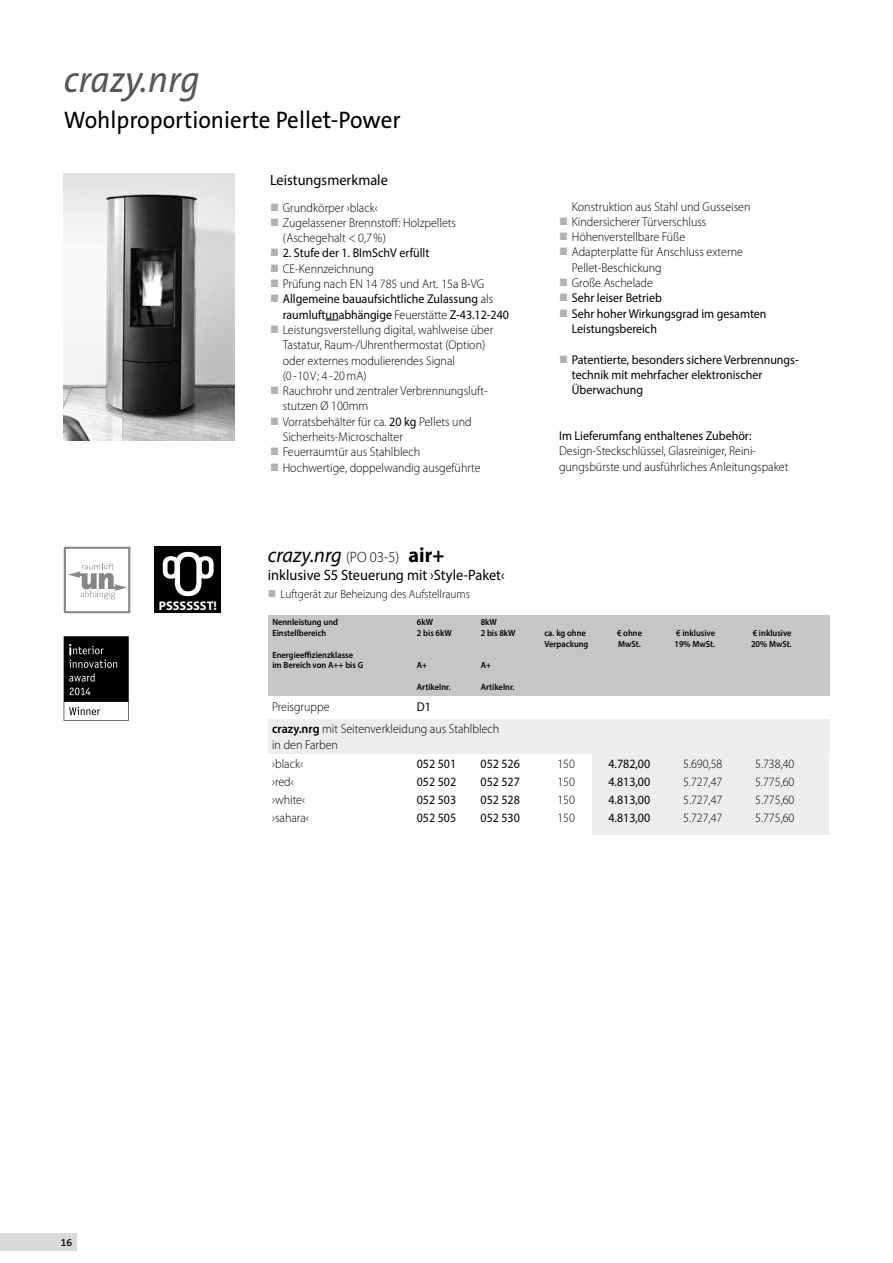
<style>
.page{position:relative;width:893px;height:1263px;background:#fff}
.page>*{position:absolute;margin:0;border:0;box-sizing:border-box;transform-origin:0 0}
.t1{font:italic 37.5px "The Sans B5 Plain";color:#575756;scale:.96 1}
.t2{font:24px "The Sans B5 Plain";color:#000;scale:.96 1}
.t3{font:italic 21px "Myriad Pro";color:#000;scale:.96 1}
.t4{font:15px "Myriad Pro";color:#000;scale:.96 1}
.t5{font:300 12.75px/15.3px "Myriad Pro";color:#000;scale:.94 1}
.t6{font:12.75px/15.3px "Myriad Pro";color:#000;scale:.94 1}
.t7{font:700 12.6px "Myriad Pro";color:#fff}
.t8{font:300 12px "Myriad Pro";color:#000;scale:.94 1}
.t9{font:600 10.5px "The Sans B6";color:#000}
.t10{font:600 9px/10.8px "Myriad Pro";color:#000;scale:.94 1}
.s1{color:#b3b2b2}
.s2{font-weight:300}
.s3{font-weight:400}
.s4{font-weight:300;font-style:normal;font-size:15px}
.s5{font-weight:700;font-style:normal}
.s6{font-weight:600}
</style>
<div class="page">
<div style="left:0;top:1233px;width:77px;height:17px;background:#dadada"></div>
<img style="left:64px;top:173px;width:170px;height:267px">
<svg style="left:64px;top:636px;width:65px;height:85px"></svg>
<svg style="left:68px;top:563px;width:59px;height:36px"></svg>
<div style="left:64px;top:547px;width:66px;height:66px;border:2px solid #878787"></div>
<div style="left:154px;top:547px;width:66px;height:66px;background:#000"></div>
<svg style="left:163px;top:552px;width:51px;height:44px"></svg>
<svg style="left:326px;top:320px;width:13px;height:1px"></svg>
<div style="left:593px;top:719px;width:236px;height:116px;background:#ededed"></div>
<div style="left:268px;top:719px;width:561px;height:35px;background:#ededed"></div>
<div style="left:268px;top:615px;width:561px;height:81px;background:#c6c6c6"></div>
<h1 class="t1" style="left:64px;top:59px;width:143px">crazy.nrg</h1>
<h2 class="t2" style="left:64px;top:107px;width:352px">Wohlproportionierte Pellet-Power</h2>
<p class="t7" style="left:159px;top:598px;width:60px">PSSSSSST!</p>
<p class="t4" style="left:270px;top:170px;width:124px">Leistungsmerkmale</p>
<p class="t5" style="left:270px;top:200px;width:116px"><span class="s1">■</span> Grundkörper ›black‹</p>
<p class="t5" style="left:283px;top:215px;width:186px;text-indent:-13px"><span class="s1">■</span> Zugelassener Brennstoff: Holzpellets (Aschegehalt &lt; 0,7%)</p>
<p class="t6" style="left:270px;top:245px;width:171px"><span class="s1">■</span> 2. Stufe der 1. BImSchV erfüllt</p>
<p class="t5" style="left:270px;top:261px;width:112px"><span class="s1">■</span> CE-Kennzeichnung</p>
<p class="t5" style="left:270px;top:276px;width:229px"><span class="s1">■</span> Prüfung nach EN 14 785 und Art. 15a B-VG</p>
<p class="t6" style="left:283px;top:291px;width:242px;text-indent:-13px"><span class="s1">■</span> Allgemeine bauaufsichtliche Zulassung <span class="s2">als </span>raumluftunabhängige <span class="s2">Feuerstätte</span> Z-43.12-240</p>
<p class="t5" style="left:283px;top:322px;width:225px;text-indent:-13px"><span class="s1">■</span> Leistungsverstellung digital, wahlweise über Tastatur, Raum-/Uhrenthermostat (Option) oder externes modulierendes Signal<br>(0-10V ; 4-20mA)</p>
<p class="t5" style="left:283px;top:383px;width:219px;text-indent:-13px"><span class="s1">■</span> Rauchrohr und zentraler Verbrennungsluft&shy;stutzen Ø 100mm</p>
<p class="t5" style="left:283px;top:414px;width:202px;text-indent:-13px"><span class="s1">■</span> Vorratsbehälter für ca. <span class="s3">20 kg</span> Pellets und<br>Sicherheits-Microschalter</p>
<p class="t5" style="left:270px;top:445px;width:161px"><span class="s1">■</span> Feuerraumtür aus Stahlblech</p>
<p class="t5" style="left:270px;top:460px;width:226px"><span class="s1">■</span> Hochwertige, doppelwandig ausgeführte</p>
<h3 class="t3" style="left:268px;top:542px;width:185px">crazy.nrg <span class="s4">(PO 03-5)</span> <span class="s5">air+</span></h3>
<p class="t4" style="left:268px;top:565px;width:248px">inklusive S5 Steuerung mit ›Style-Paket‹</p>
<p class="t8" style="left:268px;top:587px;width:216px"><span class="s1">■</span> Luftgerät zur Beheizung des Aufstellraums</p>
<p class="t5" style="left:572px;top:199px;width:192px">Konstruktion aus Stahl und Gusseisen</p>
<p class="t5" style="left:559px;top:214px;width:158px"><span class="s1">■</span> Kindersicherer Türverschluss</p>
<p class="t5" style="left:559px;top:229px;width:136px"><span class="s1">■</span> Höhenverstellbare Füße</p>
<p class="t5" style="left:572px;top:245px;width:184px;text-indent:-13px"><span class="s1">■</span> Adapterplatte für Anschluss externe<br>Pellet-Beschickung</p>
<p class="t5" style="left:559px;top:275px;width:101px"><span class="s1">■</span> Große Aschelade</p>
<p class="t6" style="left:559px;top:290px;width:111px"><span class="s1">■</span> Sehr leiser Betrieb</p>
<p class="t6" style="left:572px;top:305px;width:209px;text-indent:-13px"><span class="s1">■</span> Sehr hoher Wirkungsgrad im gesamten<br>Leistungsbereich</p>
<p class="t6" style="left:572px;top:351px;width:243px;text-indent:-13px"><span class="s1">■</span> Patentierte, besonders sichere Verbrennungs&shy;technik mit mehrfacher elektronischer<br>Überwachung</p>
<p class="t6" style="left:559px;top:428px;width:206px">Im Lieferumfang enthaltenes Zubehör:</p>
<p class="t5" style="left:559px;top:444px;width:246px">Design-Steckschlüssel, Glasreiniger, Reini&shy;gungsbürste und ausführliches Anleitungspaket</p>
<p class="t10" style="left:272px;top:616px;width:71px">Nennleistung und</p>
<p class="t10" style="left:417px;top:616px;width:19px">6kW</p>
<p class="t10" style="left:481px;top:616px;width:19px">8kW</p>
<p class="t10" style="left:272px;top:627px;width:59px">Einstellbereich</p>
<p class="t10" style="left:417px;top:627px;width:39px">2 bis 6kW</p>
<p class="t10" style="left:481px;top:627px;width:39px">2 bis 8kW</p>
<p class="t10" style="left:544px;top:627px;width:46px">ca. kg ohne</p>
<p class="t10" style="left:617px;top:627px;width:28px">€ ohne</p>
<p class="t10" style="left:676px;top:627px;width:43px">€ inklusive</p>
<p class="t10" style="left:753px;top:627px;width:43px">€ inklusive</p>
<p class="t10" style="left:544px;top:638px;width:48px">Verpackung</p>
<p class="t10" style="left:618px;top:638px;width:26px">MwSt.</p>
<p class="t10" style="left:675px;top:638px;width:45px">19% MwSt.</p>
<p class="t10" style="left:751px;top:638px;width:45px">20% MwSt.</p>
<p class="t10" style="left:272px;top:649px;width:98px">Energieeffizienzklasse im Bereich von A++ bis G</p>
<p class="t10" style="left:417px;top:660px;width:13px">A+</p>
<p class="t10" style="left:481px;top:660px;width:13px">A+</p>
<p class="t10" style="left:417px;top:681px;width:37px">Artikelnr.</p>
<p class="t10" style="left:481px;top:681px;width:37px">Artikelnr.</p>
<p class="t5" style="left:272px;top:696px;width:243px;line-height:21.9px;text-indent:145px"><span class="s3">D1<br></span><span class="s6">crazy.nrg</span> mit Seitenverkleidung aus Stahlblech</p>
<p class="t5" style="left:272px;top:735px;width:72px;line-height:19.2px">in den Farben ›black‹</p>
<p class="t5" style="left:272px;top:700px;width:62px">Preisgruppe</p>
<p class="t6" style="left:417px;top:756px;width:43px">052 501</p>
<p class="t6" style="left:480px;top:756px;width:43px">052 526</p>
<p class="t5" style="left:557px;top:756px;width:20px">150</p>
<p class="t6" style="left:608px;top:756px;width:46px">4.782,00</p>
<p class="t5" style="left:683px;top:756px;width:43px">5.690,58</p>
<p class="t5" style="left:755px;top:756px;width:43px">5.738,40</p>
<p class="t9" style="left:61px;top:1236px;width:13px">16</p>
<p class="t5" style="left:272px;top:774px;width:25px">›red‹</p>
<p class="t6" style="left:417px;top:774px;width:43px">052 502</p>
<p class="t6" style="left:480px;top:774px;width:43px">052 527</p>
<p class="t5" style="left:557px;top:774px;width:20px">150</p>
<p class="t6" style="left:608px;top:774px;width:46px">4.813,00</p>
<p class="t5" style="left:683px;top:774px;width:43px">5.727,47</p>
<p class="t5" style="left:755px;top:774px;width:43px">5.775,60</p>
<p class="t5" style="left:272px;top:792px;width:37px">›white‹</p>
<p class="t6" style="left:417px;top:792px;width:43px">052 503</p>
<p class="t6" style="left:480px;top:792px;width:43px">052 528</p>
<p class="t5" style="left:557px;top:792px;width:20px">150</p>
<p class="t6" style="left:608px;top:792px;width:46px">4.813,00</p>
<p class="t5" style="left:683px;top:792px;width:43px">5.727,47</p>
<p class="t5" style="left:755px;top:792px;width:43px">5.775,60</p>
<p class="t5" style="left:272px;top:810px;width:40px">›sahara‹</p>
<p class="t6" style="left:417px;top:810px;width:43px">052 505</p>
<p class="t6" style="left:480px;top:810px;width:43px">052 530</p>
<p class="t5" style="left:557px;top:810px;width:20px">150</p>
<p class="t6" style="left:608px;top:810px;width:46px">4.813,00</p>
<p class="t5" style="left:683px;top:810px;width:43px">5.727,47</p>
<p class="t5" style="left:755px;top:810px;width:43px">5.775,60</p>
</div>
